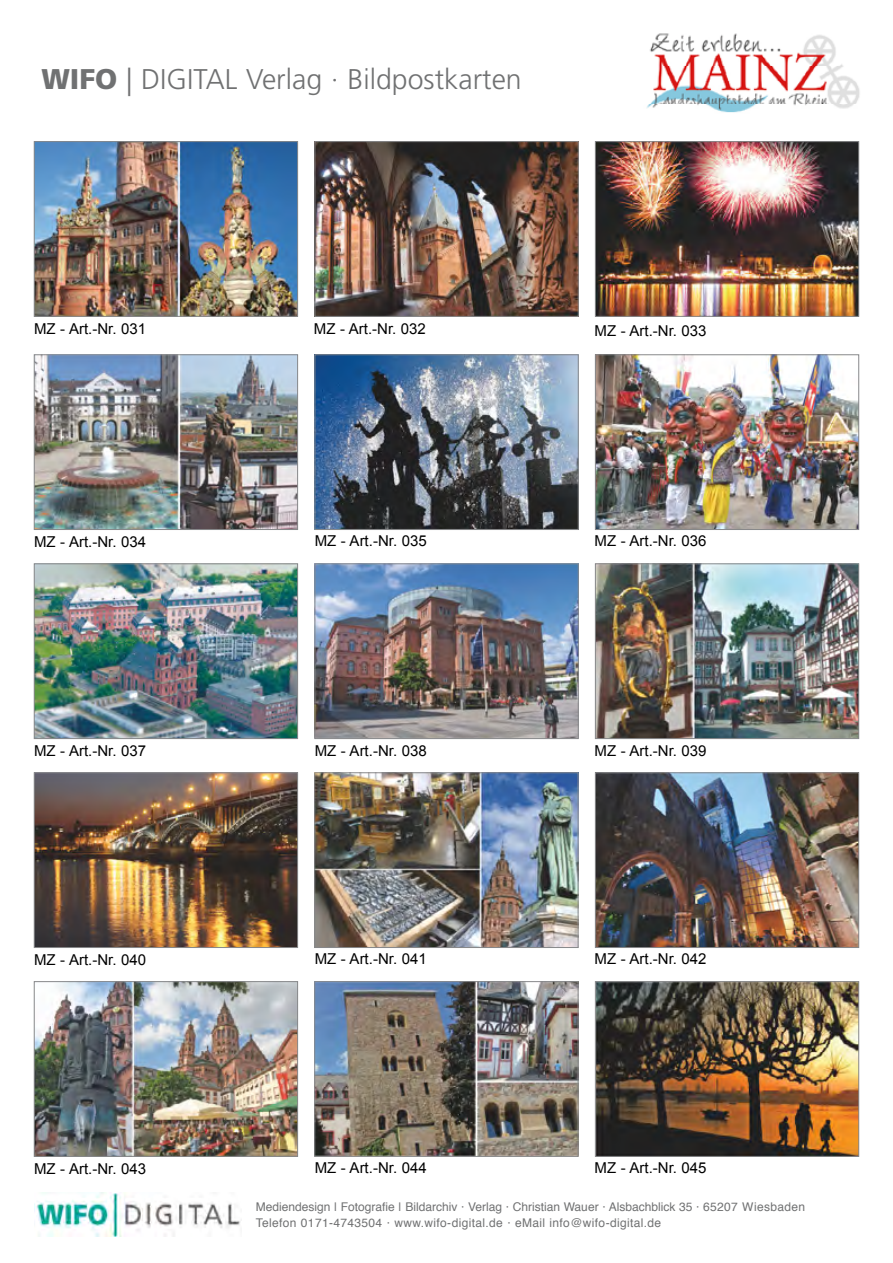
<style>
.page{position:relative;width:893px;height:1263px;background:#fff}
.page>*{position:absolute;margin:0;border:0;box-sizing:border-box;transform-origin:0 0}
.t1{font:300 28.5px "Frutiger";color:#707172}
.t2{font:15px "Arial";color:#000}
.t3{font:12px/16.5px "Helvetica";color:#707172}
.s1{font-weight:900}
</style>
<div class="page">
<img style="left:36px;top:143px;width:260px;height:172px">
<div style="left:34px;top:141px;width:264px;height:176px;border:1px solid #87888a"></div>
<img style="left:597px;top:143px;width:260px;height:172px">
<div style="left:595px;top:141px;width:264px;height:176px;border:1px solid #87888a"></div>
<img style="left:317px;top:143px;width:259px;height:172px">
<div style="left:315px;top:141px;width:263px;height:176px;border:1px solid #87888a"></div>
<img style="left:36px;top:356px;width:260px;height:172px">
<div style="left:34px;top:354px;width:264px;height:176px;border:1px solid #87888a"></div>
<img style="left:597px;top:356px;width:260px;height:172px">
<div style="left:595px;top:354px;width:264px;height:176px;border:1px solid #87888a"></div>
<img style="left:317px;top:356px;width:259px;height:172px">
<div style="left:315px;top:354px;width:263px;height:176px;border:1px solid #87888a"></div>
<img style="left:36px;top:566px;width:260px;height:171px">
<div style="left:34px;top:564px;width:264px;height:175px;border:1px solid #87888a"></div>
<img style="left:36px;top:774px;width:260px;height:172px">
<div style="left:34px;top:772px;width:264px;height:176px;border:1px solid #87888a"></div>
<img style="left:36px;top:983px;width:260px;height:171px">
<div style="left:34px;top:981px;width:264px;height:175px;border:1px solid #87888a"></div>
<img style="left:597px;top:566px;width:260px;height:171px">
<div style="left:595px;top:564px;width:264px;height:175px;border:1px solid #87888a"></div>
<img style="left:597px;top:774px;width:260px;height:172px">
<div style="left:595px;top:772px;width:264px;height:176px;border:1px solid #87888a"></div>
<img style="left:597px;top:983px;width:260px;height:171px">
<div style="left:595px;top:981px;width:264px;height:175px;border:1px solid #87888a"></div>
<img style="left:316px;top:774px;width:260px;height:172px">
<div style="left:314px;top:772px;width:264px;height:176px;border:1px solid #87888a"></div>
<img style="left:316px;top:983px;width:260px;height:171px">
<div style="left:314px;top:981px;width:264px;height:175px;border:1px solid #87888a"></div>
<img style="left:317px;top:566px;width:259px;height:171px">
<div style="left:315px;top:564px;width:263px;height:175px;border:1px solid #87888a"></div>
<img style="left:646px;top:33px;width:214px;height:80px">
<img style="left:34px;top:1193px;width:207px;height:43px">
<h1 class="t1" style="left:41px;top:63px;width:482px"><span class="s1">WIFO</span> | DIGITAL Verlag · Bildpostkarten</h1>
<p class="t2" style="left:34px;top:319px;width:114px">MZ - Art.-Nr. 031</p>
<p class="t2" style="left:314px;top:319px;width:114px">MZ - Art.-Nr. 032</p>
<p class="t2" style="left:594px;top:321px;width:114px">MZ - Art.-Nr. 033</p>
<p class="t2" style="left:34px;top:532px;width:114px">MZ - Art.-Nr. 034</p>
<p class="t2" style="left:315px;top:531px;width:114px">MZ - Art.-Nr. 035</p>
<p class="t2" style="left:594px;top:531px;width:114px">MZ - Art.-Nr. 036</p>
<p class="t2" style="left:34px;top:741px;width:114px">MZ - Art.-Nr. 037</p>
<p class="t2" style="left:315px;top:740px;width:114px">MZ - Art.-Nr. 038</p>
<p class="t2" style="left:594px;top:740px;width:114px">MZ - Art.-Nr. 039</p>
<p class="t2" style="left:34px;top:950px;width:114px">MZ - Art.-Nr. 040</p>
<p class="t2" style="left:315px;top:949px;width:114px">MZ - Art.-Nr. 041</p>
<p class="t2" style="left:594px;top:949px;width:114px">MZ - Art.-Nr. 042</p>
<p class="t2" style="left:34px;top:1159px;width:114px">MZ - Art.-Nr. 043</p>
<p class="t2" style="left:315px;top:1158px;width:114px">MZ - Art.-Nr. 044</p>
<p class="t2" style="left:594px;top:1158px;width:114px">MZ - Art.-Nr. 045</p>
<p class="t3" style="left:256px;top:1199px;width:551px">Mediendesign | Fotografie | Bildarchiv · Verlag · Christian Wauer · Alsbachblick 35 · 65207 Wiesbaden<br>Telefon 0171-4743504 · www.wifo-digital.de · eMail info@wifo-digital.de</p>
</div>
